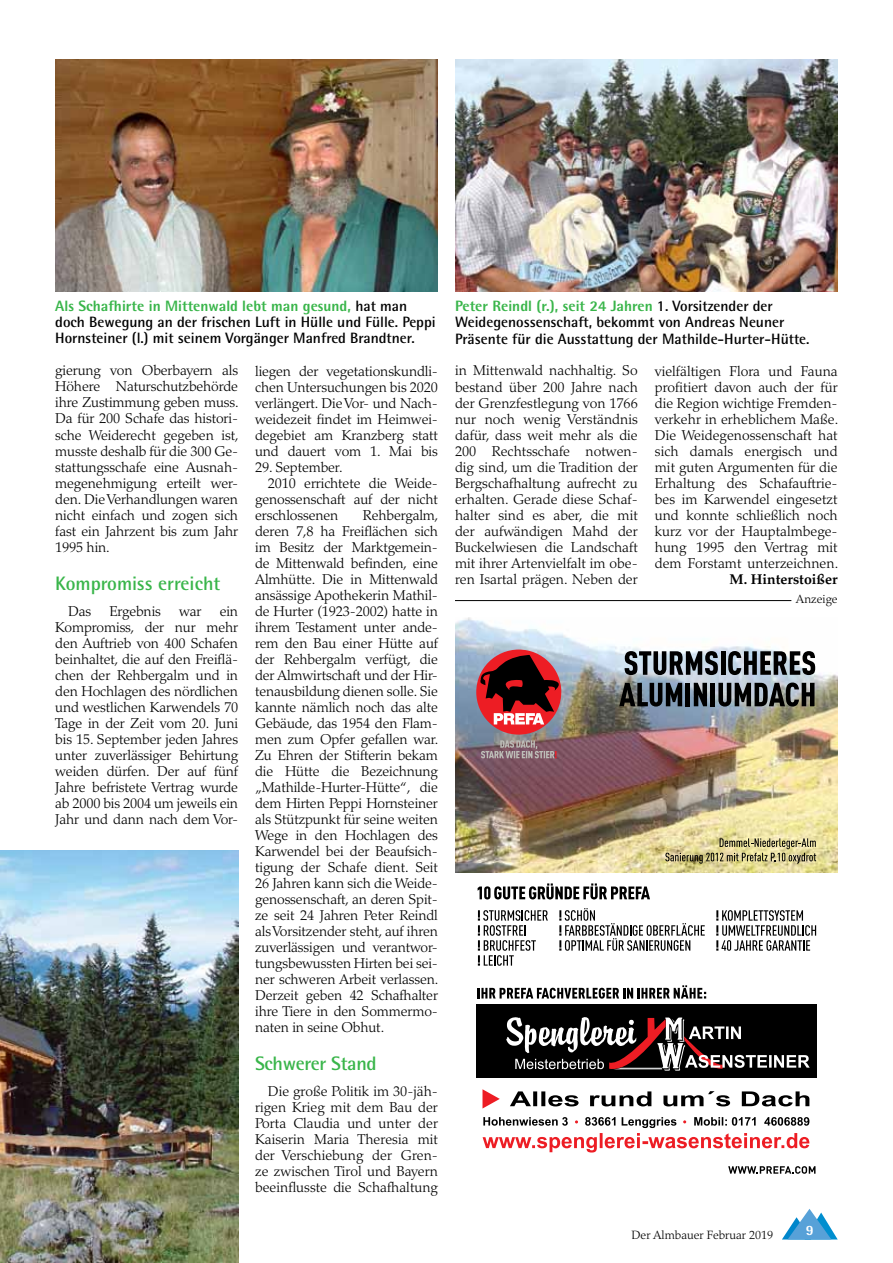
<style>
.page{position:relative;width:893px;height:1263px;background:#fff}
.page>*{position:absolute;margin:0;border:0;box-sizing:border-box;transform-origin:0 0}
.t1{font:700 19.5px "Rotis Semi Sans Std";letter-spacing:-.015em;color:#39b54a}
.t2{font:700 15px/16px "Rotis Semi Sans Std";color:#000}
.t3{font:300 14.25px/16px "Palatino LT Std";letter-spacing:-.01em;color:#000;text-align:justify}
.t4{font:700 14.25px "Palatino LT Std";color:#000}
.t5{font:800 14.25px "Rotis Semi Sans Std";color:#fff}
.t6{font:300 12px "Palatino LT Std";color:#000}
.s1{font-weight:800;color:#39b54a}
</style>
<div class="page">
<svg style="left:782px;top:1209px;width:56px;height:30px"></svg>
<hr style="left:455px;top:600px;width:336px;height:1px;background:#000">
<img style="left:0;top:850px;width:238px;height:413px">
<img style="left:55px;top:60px;width:383px;height:231px">
<img style="left:455px;top:60px;width:383px;height:231px">
<img style="left:455px;top:618px;width:383px;height:255px">
<svg style="left:476px;top:649px;width:85px;height:86px"></svg>
<svg style="left:480px;top:655px;width:79px;height:69px;background:#7e2c30"></svg>
<svg style="left:481px;top:740px;width:76px;height:18px"></svg>
<svg style="left:728px;top:1166px;width:87px;height:8px"></svg>
<div style="left:476px;top:1004px;width:340px;height:74px;background:#000"></div>
<svg style="left:506px;top:1017px;width:304px;height:54px"></svg>
<svg style="left:483px;top:1117px;width:326px;height:35px"></svg>
<svg style="left:510px;top:1091px;width:299px;height:15px"></svg>
<svg style="left:482px;top:1089px;width:18px;height:19px"></svg>
<svg style="left:477px;top:985px;width:229px;height:14px"></svg>
<svg style="left:665px;top:838px;width:151px;height:26px;background:#bab180"></svg>
<svg style="left:625px;top:651px;width:93px;height:24px;background:#5a6167"></svg>
<hr style="left:721px;top:651px;width:4px;height:24px;background:#000">
<svg style="left:728px;top:651px;width:87px;height:24px;background:#5c6166"></svg>
<svg style="left:619px;top:683px;width:63px;height:23px"></svg>
<hr style="left:686px;top:683px;width:4px;height:23px;background:#000">
<svg style="left:694px;top:683px;width:13px;height:23px"></svg>
<div style="left:710px;top:683px;width:5px;height:23px;background:#000"></div>
<svg style="left:718px;top:682px;width:96px;height:24px;background:#505356"></svg>
<svg style="left:478px;top:910px;width:70px;height:56px"></svg>
<svg style="left:716px;top:910px;width:100px;height:41px"></svg>
<svg style="left:478px;top:883px;width:172px;height:16px"></svg>
<svg style="left:559px;top:908px;width:146px;height:43px"></svg>
<p class="t2" style="left:55px;top:298px;width:382px"><span class="s1">Als Schafhirte in Mittenwald lebt man gesund,</span> hat man doch Bewegung an der frischen Luft in Hülle und Fülle. Peppi<br>Hornsteiner (l.) mit seinem Vorgänger Manfred Brandtner.</p>
<p class="t2" style="left:455px;top:298px;width:356px"><span class="s1">Peter Reindl (r.), seit 24 Jahren</span> 1. Vorsitzender der<br>Weidegenossenschaft, bekommt von Andreas Neuner<br>Präsente für die Ausstattung der Mathilde-Hurter-Hütte.</p>
<p class="t3" style="left:55px;top:363px;width:185px">gierung von Oberbayern als Höhere Naturschutzbehörde ihre Zustimmung geben muss.<br>Da für 200 Schafe das histori&shy;sche Weiderecht gegeben ist, musste deshalb für die 300 Ge&shy;stattungsschafe eine Ausnah&shy;megenehmigung erteilt wer&shy;den. Die Verhandlungen waren nicht einfach und zogen sich fast ein Jahrzent bis zum Jahr 1995 hin.</p>
<h1 class="t1" style="left:55px;top:571px;width:167px">Kompromiss erreicht</h1>
<p class="t3" style="left:68px;top:603px;width:25px">Das</p>
<p class="t3" style="left:109px;top:603px;width:53px">Ergebnis</p>
<p class="t3" style="left:179px;top:603px;width:24px">war</p>
<p class="t3" style="left:55px;top:603px;width:184px;text-indent:164px">ein Kompromiss, der nur mehr den Auftrieb von 400 Schafen beinhaltet, die auf den Freiflä&shy;chen der Rehbergalm und in den Hochlagen des nördlichen und westlichen Karwendels 70<br>Tage in der Zeit vom 20. Juni bis 15. September jeden Jahres unter zuverlässiger Behirtung weiden dürfen. Der auf fünf Jahre befristete Vertrag wurde ab 2000 bis 2004 um jeweils ein Jahr und dann nach dem Vor-</p>
<p class="t3" style="left:255px;top:363px;width:184px">liegen der vegetationskundli&shy;chen Untersuchungen bis 2020 verlängert. Die Vor- und Nach&shy;weidezeit findet im Heimwei&shy;degebiet am Kranzberg statt und dauert vom 1. Mai bis</p>
<p class="t3" style="left:255px;top:459px;width:89px">29. September.</p>
<p class="t3" style="left:268px;top:475px;width:172px">2010 errichtete die Weide-</p>
<p class="t3" style="left:255px;top:491px;width:184px">genossenschaft auf der nicht</p>
<p class="t3" style="left:255px;top:507px;width:85px">erschlossenen</p>
<p class="t3" style="left:255px;top:507px;width:185px;text-indent:108px">Rehbergalm, deren 7,8 ha Freiflächen sich im Besitz der Marktgemein&shy;de Mittenwald befinden, eine Almhütte. Die in Mittenwald ansässige Apothekerin Mathil&shy;de Hurter (1923-2002) hatte in ihrem Testament unter ande&shy;rem den Bau einer Hütte auf der Rehbergalm verfügt, die der Almwirtschaft und der Hir&shy;tenausbildung dienen solle. Sie kannte nämlich noch das alte Gebäude, das 1954 den Flam&shy;men zum Opfer gefallen war.<br>Zu Ehren der Stifterin bekam die Hütte die Bezeichnung „Mathilde-Hurter-Hütte“, die dem Hirten Peppi Hornsteiner als Stützpunkt für seine weiten Wege in den Hochlagen des Karwendel bei der Beaufsich&shy;tigung der Schafe dient. Seit 26 Jahren kann sich die Weide&shy;genossenschaft, an deren Spit&shy;ze seit 24 Jahren Peter Reindl als Vorsitzender steht, auf ihren zuverlässigen und verantwor&shy;tungsbewussten Hirten bei sei&shy;ner schweren Arbeit verlassen.<br>Derzeit geben 42 Schafhalter ihre Tiere in den Sommermo&shy;naten in seine Obhut.</p>
<h1 class="t1" style="left:255px;top:1051px;width:123px">Schwerer Stand</h1>
<p class="t3" style="left:255px;top:1083px;width:184px;text-indent:13px">Die große Politik im 30-jäh&shy;rigen Krieg mit dem Bau der Porta Claudia und unter der Kaiserin Maria Theresia mit der Verschiebung der Gren&shy;ze zwischen Tirol und Bayern beeinflusste die Schafhaltung</p>
<p class="t3" style="left:455px;top:363px;width:184px">in Mittenwald nachhaltig. So bestand über 200 Jahre nach der Grenzfestlegung von 1766 nur noch wenig Verständnis dafür, dass weit mehr als die 200 Rechtsschafe notwen&shy;dig sind, um die Tradition der Bergschafhaltung aufrecht zu erhalten. Gerade diese Schaf&shy;halter sind es aber, die mit der aufwändigen Mahd der Buckelwiesen die Landschaft mit ihrer Artenvielfalt im obe&shy;ren Isartal prägen. Neben der</p>
<p class="t3" style="left:655px;top:363px;width:185px">vielfältigen Flora und Fauna profitiert davon auch der für die Region wichtige Fremden&shy;verkehr in erheblichem Maße.<br>Die Weidegenossenschaft hat sich damals energisch und mit guten Argumenten für die Erhaltung des Schafauftrie&shy;bes im Karwendel eingesetzt und konnte schließlich noch kurz vor der Hauptalmbege&shy;hung 1995 den Vertrag mit dem Forstamt unterzeichnen.</p>
<p class="t4" style="left:730px;top:570px;width:110px">M. Hinterstoißer</p>
<p class="t6" style="left:796px;top:592px;width:43px">Anzeige</p>
<p class="t6" style="left:631px;top:1228px;width:143px">Der Almbauer Februar 2019</p>
<p class="t5" style="left:806px;top:1221px;width:9px">9</p>
</div>
